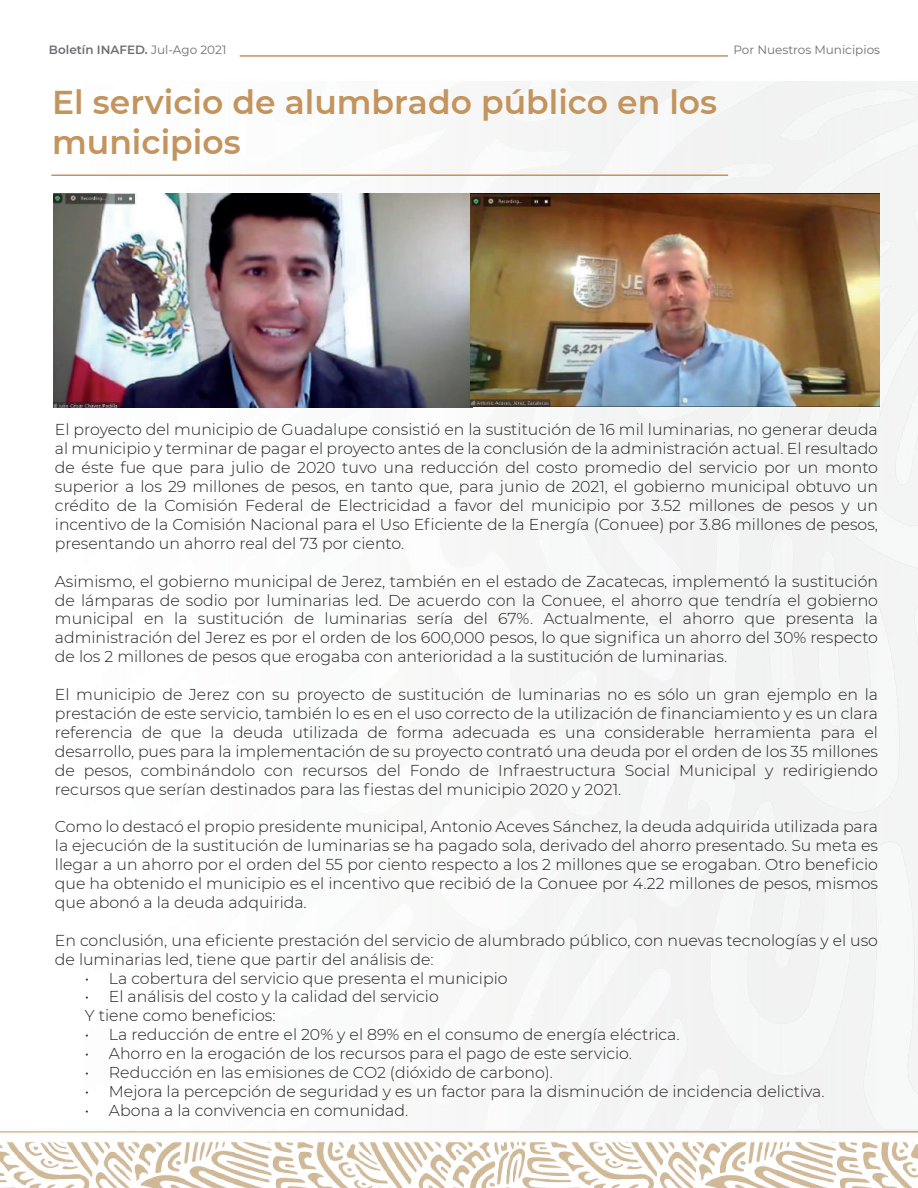
<style>
.page{position:relative;width:918px;height:1188px;background:#fff}
.page>*{position:absolute;margin:0;border:0;box-sizing:border-box;transform-origin:0 0}
.t1{font:600 33px/39.6px "Montserrat";color:#c3945d}
.t2{font:300 15.75px/18.9px "Montserrat";color:#231f20;text-align:justify}
.t3{font:600 12px "Montserrat";color:#6d6e71}
.t4{font:12px "Montserrat";color:#6d6e71}
.s1{font-weight:400}
</style>
<div class="page">
<img style="left:0;top:55px;width:918px;height:1133px">
<hr style="left:240px;top:55px;width:488px;height:2px;background:#c3945d">
<img style="left:53px;top:193px;width:417px;height:214px">
<img style="left:470px;top:193px;width:410px;height:214px">
<hr style="left:51px;top:175px;width:677px;height:1px;background:#c3945d">
<p class="t3" style="left:49px;top:42px;width:179px">Boletín INAFED. <span class="s1">Jul-Ago 2021</span></p>
<p class="t4" style="left:733px;top:42px;width:148px">Por Nuestros Municipios</p>
<h1 class="t1" style="left:52px;top:82px;width:667px">El servicio de alumbrado público en los municipios</h1>
<p class="t2" style="left:55px;top:420px;width:825px">El proyecto del municipio de Guadalupe consistió en la sustitución de 16 mil luminarias, no generar deuda al municipio y terminar de pagar el proyecto antes de la conclusión de la administración actual. El resultado de éste fue que para julio de 2020 tuvo una reducción del costo promedio del servicio por un monto superior a los 29 millones de pesos, en tanto que, para junio de 2021, el gobierno municipal obtuvo un crédito de la Comisión Federal de Electricidad a favor del municipio por 3.52 millones de pesos y un incentivo de la Comisión Nacional para el Uso Eficiente de la Energía (Conuee) por 3.86 millones de pesos, presentando un ahorro real del 73 por ciento.</p>
<p class="t2" style="left:55px;top:571px;width:825px">Asimismo, el gobierno municipal de Jerez, también en el estado de Zacatecas, implementó la sustitución de lámparas de sodio por luminarias led. De acuerdo con la Conuee, el ahorro que tendría el gobierno municipal en la sustitución de luminarias sería del 67%. Actualmente, el ahorro que presenta la administración del Jerez es por el orden de los 600,000 pesos, lo que significa un ahorro del 30% respecto de los 2 millones de pesos que erogaba con anterioridad a la sustitución de luminarias.</p>
<p class="t2" style="left:55px;top:685px;width:825px">El municipio de Jerez con su proyecto de sustitución de luminarias no es sólo un gran ejemplo en la prestación de este servicio, también lo es en el uso correcto de la utilización de financiamiento y es un clara referencia de que la deuda utilizada de forma adecuada es una considerable herramienta para el desarrollo, pues para la implementación de su proyecto contrató una deuda por el orden de los 35 millones de pesos, combinándolo con recursos del Fondo de Infraestructura Social Municipal y redirigiendo recursos que serían destinados para las fiestas del municipio 2020 y 2021.</p>
<p class="t2" style="left:55px;top:817px;width:825px">Como lo destacó el propio presidente municipal, Antonio Aceves Sánchez, la deuda adquirida utilizada para la ejecución de la sustitución de luminarias se ha pagado sola, derivado del ahorro presentado. Su meta es llegar a un ahorro por el orden del 55 por ciento respecto a los 2 millones que se erogaban. Otro beneficio que ha obtenido el municipio es el incentivo que recibió de la Conuee por 4.22 millones de pesos, mismos que abonó a la deuda adquirida.</p>
<p class="t2" style="left:55px;top:930px;width:825px">En conclusión, una eficiente prestación del servicio de alumbrado público, con nuevas tecnologías y el uso de luminarias led, tiene que partir del análisis de:</p>
<p class="t2" style="left:85px;top:968px;width:424px">• La cobertura del servicio que presenta el municipio</p>
<p class="t2" style="left:85px;top:987px;width:355px">• El análisis del costo y la calidad del servicio<br>Y tiene como beneficios:</p>
<p class="t2" style="left:85px;top:1025px;width:596px">• La reducción de entre el 20% y el 89% en el consumo de energía eléctrica.</p>
<p class="t2" style="left:85px;top:1044px;width:549px">• Ahorro en la erogación de los recursos para el pago de este servicio.</p>
<p class="t2" style="left:85px;top:1063px;width:470px">• Reducción en las emisiones de CO2 (dióxido de carbono).</p>
<p class="t2" style="left:85px;top:1081px;width:741px">• Mejora la percepción de seguridad y es un factor para la disminución de incidencia delictiva.</p>
<p class="t2" style="left:85px;top:1100px;width:325px">• Abona a la convivencia en comunidad.</p>
</div>
